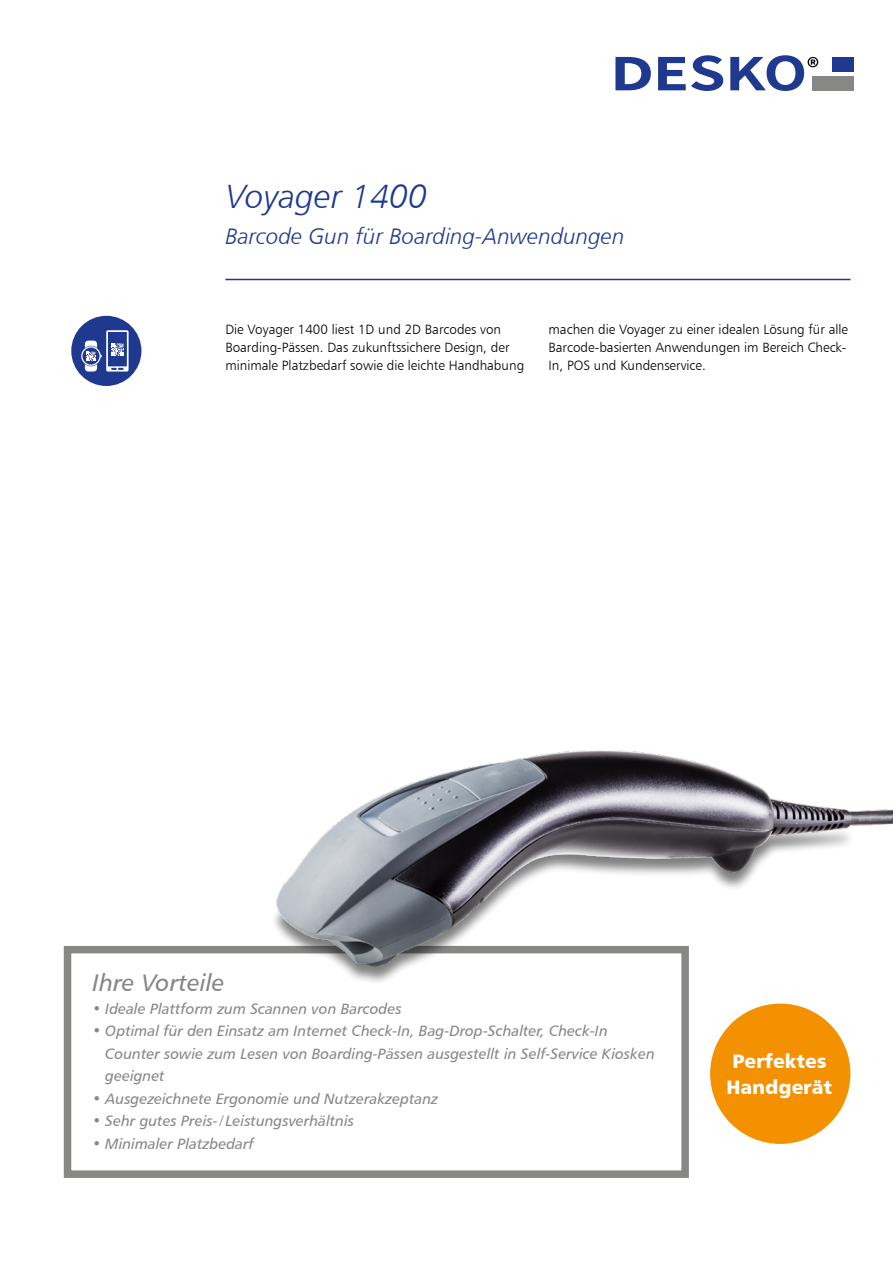
<style>
.page{position:relative;width:893px;height:1263px;background:#fff}
.page>*{position:absolute;margin:0;border:0;box-sizing:border-box;transform-origin:0 0}
.t1{font:33.75px "Humanist 777 BT Light Italic B";color:#1e398f}
.t2{font:24px "Humanist 777 BT Italic B";color:#878786}
.t3{font:22.5px "Humanist 777 BT Light Italic B";color:#1e398f}
.t4{font:19.5px/25.5px "Humanist 777 BT Black B";color:#fff}
.t5{font:15px/22.5px "Humanist 777 BT Italic B";color:#878786}
.t6{font:13.5px/18px "Humanist 777 BT Light B";color:#000}
</style>
<div class="page">
<svg style="left:615px;top:57px;width:36px;height:33px"></svg>
<svg style="left:658px;top:55px;width:65px;height:36px"></svg>
<svg style="left:730px;top:55px;width:88px;height:36px"></svg>
<div style="left:832px;top:57px;width:22px;height:14px;background:#1e398f"></div>
<div style="left:812px;top:76px;width:42px;height:14px;background:#878786"></div>
<div style="left:71px;top:316px;width:70px;height:70px;background:#1e398f;border-radius:50%"></div>
<svg style="left:81px;top:330px;width:48px;height:41px"></svg>
<hr style="left:225px;top:279px;width:625px;height:1px;background:#1e398f">
<div style="left:64px;top:946px;width:625px;height:232px;border:8px solid #878786"></div>
<div style="left:710px;top:1003px;width:140px;height:141px;background:#f39100;border-radius:50%"></div>
<img style="left:257px;top:750px;width:636px;height:236px">
<h1 class="t1" style="left:225px;top:175px;width:203px">Voyager 1400</h1>
<h3 class="t3" style="left:225px;top:222px;width:401px">Barcode Gun für Boarding-Anwendungen</h3>
<p class="t6" style="left:225px;top:320px;width:300px">Die Voyager 1400 liest 1D und 2D Barcodes von<br>Boarding-Pässen. Das zukunftssichere Design, der minimale Platzbedarf sowie die leichte Handhabung</p>
<p class="t6" style="left:549px;top:320px;width:301px">machen die Voyager zu einer idealen Lösung für alle<br>Barcode-basierten Anwendungen im Bereich Check-<br>In, POS und Kundenservice.</p>
<h2 class="t2" style="left:93px;top:968px;width:133px">Ihre Vorteile</h2>
<p class="t5" style="left:93px;top:997px;width:311px">• Ideale Plattform zum Scannen von Barcodes</p>
<p class="t5" style="left:105px;top:1019px;width:551px;text-indent:-13px">• Optimal für den Einsatz am Internet Check-In, Bag-Drop-Schalter, Check-In<br>Counter sowie zum Lesen von Boarding-Pässen ausgestellt in Self-Service Kiosken geeignet</p>
<p class="t5" style="left:93px;top:1087px;width:347px">• Ausgezeichnete Ergonomie und Nutzerakzeptanz</p>
<p class="t5" style="left:93px;top:1109px;width:263px">• Sehr gutes Preis-/ Leistungsverhältnis</p>
<p class="t5" style="left:93px;top:1132px;width:163px">• Minimaler Platzbedarf</p>
<h3 class="t4" style="left:726px;top:1048px;width:107px">Perfektes<br>Handgerät</h3>
</div>
